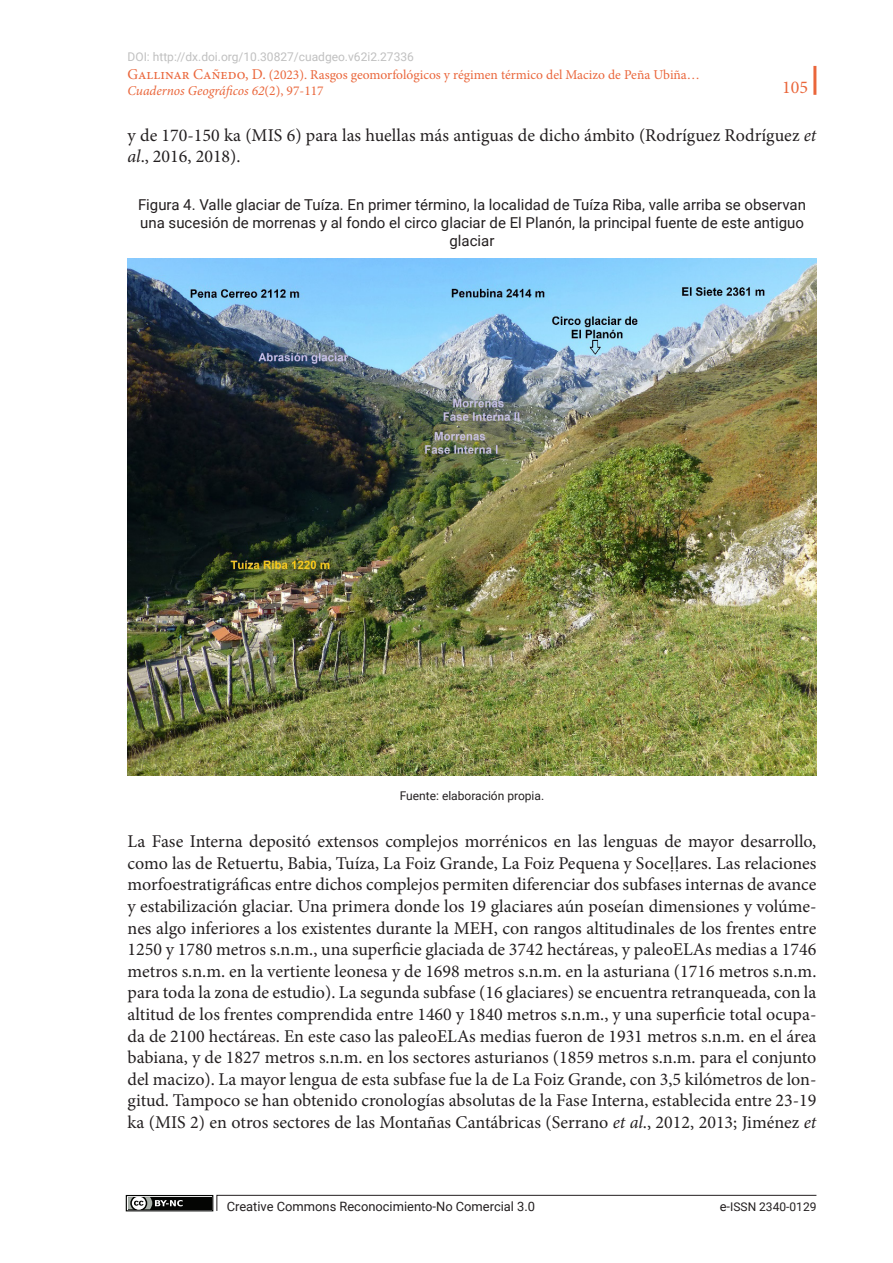
<style>
.page{position:relative;width:893px;height:1263px;background:#fff}
.page>*{position:absolute;margin:0;border:0;box-sizing:border-box;transform-origin:0 0}
.t1{font:18px/21.6px "Minion Pro";color:#231f20}
.t2{font:18px "Minion Pro";color:#ea663b}
.sps_figur_titulo{font:15px/18px "Roboto";color:#231f20;text-align:center}
.t3{font:13.5px/16.2px "Minion Pro";color:#ea663b}
.t4{font:12.9px "Roboto";color:#231f20}
.t5{font:12px "Roboto";color:#c0c0c0}
.sps_pies_figuras{font:12px "Roboto";color:#231f20}
.s1{font-size:15px}
.s2{font-style:italic}
.s3{font-family:"Times New Roman"}
.s4{font-size:12.9px}
</style>
<div class="page">
<hr style="left:813px;top:66px;width:3px;height:29px;background:#ea663b">
<svg style="left:216px;top:1195px;width:601px;height:16px"></svg>
<div style="left:126px;top:1195px;width:87px;height:16px;border:1px solid #040503"></div>
<div style="left:128px;top:1197px;width:83px;height:12px;background:#040503"></div>
<svg style="left:128px;top:1197px;width:55px;height:12px"></svg>
<img style="left:128px;top:259px;width:688px;height:516px">
<p class="t5" style="left:128px;top:48px;width:288px">DOI: http://dx.doi.org/10.30827/cuadgeo.v62i2.27336</p>
<p class="t3" style="left:128px;top:66px;width:574px"><span class="s1">Gallinar Cañedo, D.</span> (2023). Rasgos geomorfológicos y régimen térmico del Macizo de Peña Ubiña…<br><span class="s2">Cuadernos Geográficos 62</span>(2), 97-117</p>
<p class="t1" style="left:128px;top:124px;width:690px">y de 170-150 ka (MIS 6) para las huellas más antiguas de dicho ámbito (Rodríguez Rodríguez <span class="s2">et al</span>., 2016, 2018).</p>
<p class="sps_figur_titulo" style="left:138px;top:195px;width:669px">Figura 4. Valle glaciar de Tuíza. En primer término, la localidad de Tuíza Riba, valle arriba se observan una sucesión de morrenas y al fondo el circo glaciar de El Planón, la principal fuente de este antiguo glaciar</p>
<p class="t2" style="left:782px;top:75px;width:27px">105</p>
<p class="sps_pies_figuras" style="left:400px;top:787px;width:146px">Fuente: elaboración propia.</p>
<p class="t1" style="left:128px;top:831px;width:690px;text-align:justify">La Fase Interna depositó extensos complejos morrénicos en las lenguas de mayor desarrollo, como las de Retuertu, Babia, Tuíza, La Foiz Grande, La Foiz Pequena y Soce<span class="s3">ḷḷ</span>ares. Las relaciones morfoestratigráficas entre dichos complejos permiten diferenciar dos subfases internas de avance y estabilización glaciar. Una primera donde los 19 glaciares aún poseían dimensiones y volúme&shy;nes algo inferiores a los existentes durante la MEH, con rangos altitudinales de los frentes entre 1250 y 1780 metros s.n.m., una superficie glaciada de 3742 hectáreas, y paleoELAs medias a 1746 metros s.n.m. en la vertiente leonesa y de 1698 metros s.n.m. en la asturiana (1716 metros s.n.m. para toda la zona de estudio). La segunda subfase (16 glaciares) se encuentra retranqueada, con la altitud de los frentes comprendida entre 1460 y 1840 metros s.n.m., y una superficie total ocupa&shy;da de 2100 hectáreas. En este caso las paleoELAs medias fueron de 1931 metros s.n.m. en el área babiana, y de 1827 metros s.n.m. en los sectores asturianos (1859 metros s.n.m. para el conjunto del macizo). La mayor lengua de esta subfase fue la de La Foiz Grande, con 3,5 kilómetros de lon&shy;gitud. Tampoco se han obtenido cronologías absolutas de la Fase Interna, establecida entre 23-19 ka (MIS 2) en otros sectores de las Montañas Cantábricas (Serrano <span class="s2">et al</span>., 2012, 2013; Jiménez <span class="s2">et</span></p>
<p class="t4" style="left:227px;top:1197px;width:310px">Creative Commons Reconocimiento-No Comercial 3.0</p>
<p class="sps_pies_figuras" style="left:720px;top:1198px;width:98px"><span class="s4">e-</span>ISSN 2340-0129</p>
</div>
